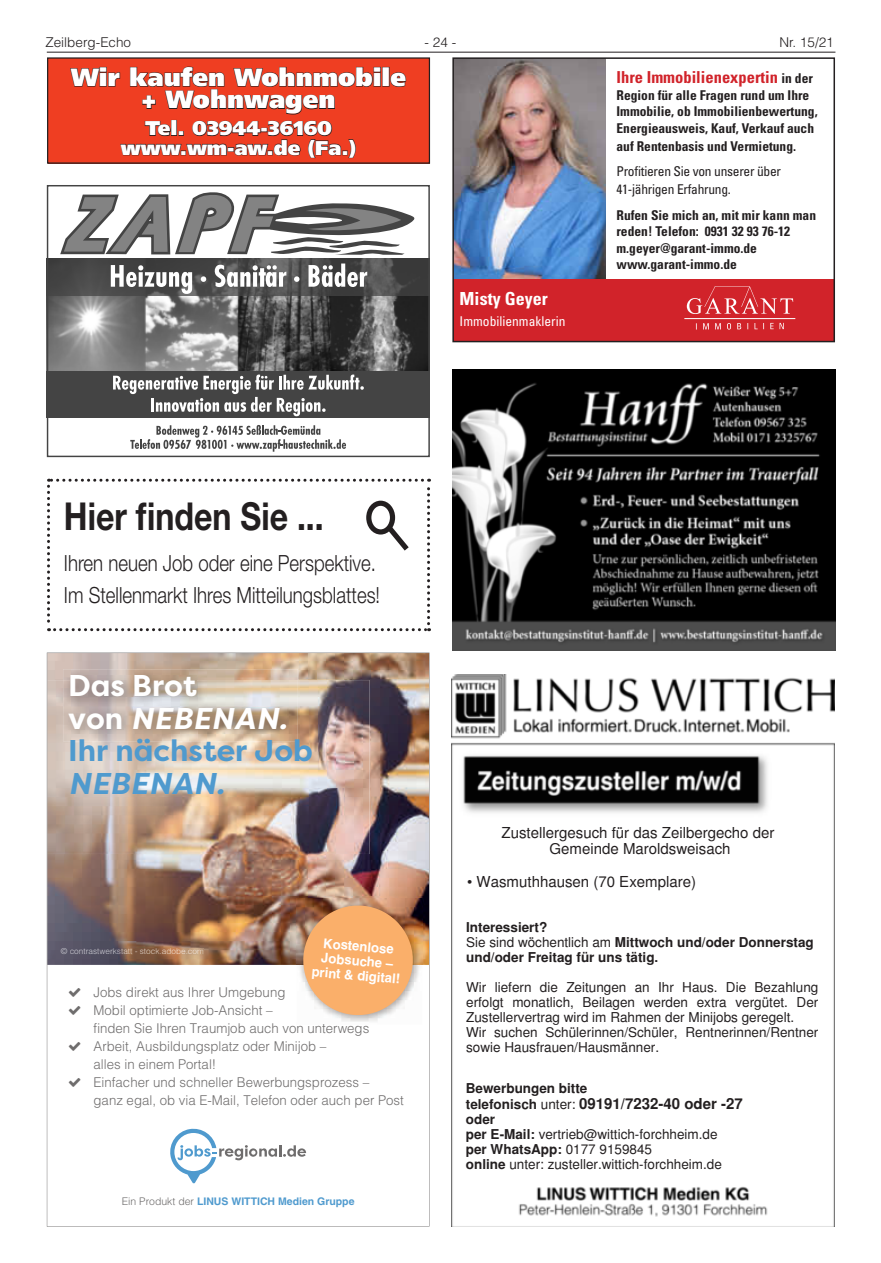
<style>
.page{position:relative;width:881px;height:1263px;background:#fff}
.page>*{position:absolute;margin:0;border:0;box-sizing:border-box;transform-origin:0 0}
.t1{font:38.55px "Helvetica Neue LT Bold 2";color:#231f20;scale:.83 1}
.t2{font:700 30px/32.4px "Filson Pro";color:#4f9ace}
.t3{font:italic 700 30px "Filson Pro";letter-spacing:.02em;color:#4f9ace}
.t4{font:900 24.9px/22.4px "Frutiger LT";color:#fff;text-align:center}
.t5{font:22.35px/31.7px "Helvetica Neue LT Light 2";color:#231f20;scale:.83 1}
.t6{font:900 19.95px/19.4px "Frutiger LT";color:#fff;text-align:center}
.t7{font:700 condensed 18px "Univers";color:#fff}
.t8{font:700 condensed 16.5px "Univers";color:#d1232a}
.t9{font:15px/16.5px "Nimbus San L";color:#231f20;text-align:center}
.t10{font:700 15px "Nimbus San L";color:#231f20}
.t11{font:13.5px/15px "Nimbus San L";color:#231f20}
.t12{font:300 13.5px/18px "Helvetica LT";color:#6f6d6d}
.t13{font:700 condensed 13.5px/16.5px "Univers";color:#231f20}
.t14{font:700 13.5px/15px "Nimbus San L";color:#231f20}
.t15{font:condensed 13.5px/18px "Univers";letter-spacing:-.02em;color:#231f20}
.t16{font:700 13.5px/14.5px "Helvetica LT";color:#fff;text-align:center}
.t17{font:300 13.5px "Helvetica LT";color:#231f20}
.t18{font:condensed 13.5px "Univers";color:#fff}
.t19{font:700 10.5px "Helvetica LT";color:#4f9ace}
.t20{font:300 8.25px "Helvetica LT";color:#cecdd4}
.s1{font-size:13.5px;color:#231f20}
.s2{color:#fff}
.s3{font-style:italic;color:#fff}
.s4{color:#d1d0d7}
.s5{color:#d0cfd6}
.s6{color:#cfcdd5}
.s7{color:#ccccd3}
.s8{color:#cbcad2}
.s9{color:#d2ccce}
.s10{color:#dad2cf}
.s11{color:#eadacd}
.s12{color:#e6d7cb}
.s13{color:#dfd1c7}
.s14{color:#e1d3c7}
.s15{color:#ebd9cb}
.s16{color:#f2e1d2}
.s17{color:#f1e6da}
.s18{color:#f2e7de}
.s19{color:#f2e8df}
.s20{font-weight:300;color:#6f6d6d}
.s21{font-weight:400}
.s22{font-size:13.5px}
.s23{font-weight:400;font-size:13.5px}
.s24{font-weight:700}
</style>
<div class="page">
<hr style="left:47px;top:52px;width:788px;height:1px;background:#231f20">
<img style="left:451px;top:674px;width:382px;height:553px">
<img style="left:455px;top:60px;width:150px;height:219px">
<div style="left:453px;top:279px;width:381px;height:63px;background:#d1232a"></div>
<div style="left:452px;top:57px;width:382px;height:285px;border:2px solid #231f20"></div>
<hr style="left:684px;top:318px;width:110px;height:1px;background:#fff">
<svg style="left:686px;top:286px;width:106px;height:28px"></svg>
<hr style="left:714px;top:286px;width:35px;height:1px;background:#fff">
<svg style="left:703px;top:323px;width:5px;height:6px"></svg>
<svg style="left:715px;top:323px;width:5px;height:6px"></svg>
<svg style="left:727px;top:323px;width:3px;height:7px"></svg>
<svg style="left:737px;top:323px;width:4px;height:6px"></svg>
<svg style="left:754px;top:323px;width:3px;height:6px"></svg>
<svg style="left:770px;top:323px;width:3px;height:6px"></svg>
<svg style="left:779px;top:323px;width:4px;height:6px"></svg>
<div style="left:48px;top:58px;width:381px;height:105px;background:#ef3e22"></div>
<svg style="left:389px;top:72px;width:17px;height:15px"></svg>
<svg style="left:70px;top:66px;width:311px;height:93px"></svg>
<div style="left:47px;top:57px;width:383px;height:107px;border:1px solid #231f20"></div>
<img style="left:452px;top:370px;width:383px;height:281px">
<svg style="left:130px;top:425px;width:216px;height:27px"></svg>
<svg style="left:60px;top:192px;width:355px;height:63px"></svg>
<img style="left:49px;top:296px;width:378px;height:75px">
<svg style="left:49px;top:258px;width:378px;height:38px;background:#4a4a4a"></svg>
<svg style="left:111px;top:265px;width:81px;height:29px"></svg>
<svg style="left:201px;top:276px;width:5px;height:6px"></svg>
<svg style="left:215px;top:265px;width:71px;height:22px"></svg>
<svg style="left:294px;top:276px;width:5px;height:6px"></svg>
<svg style="left:308px;top:263px;width:59px;height:24px"></svg>
<div style="left:47px;top:371px;width:382px;height:46px;background:#444"></div>
<svg style="left:113px;top:374px;width:251px;height:42px"></svg>
<div style="left:47px;top:185px;width:382px;height:272px;border:1px solid #444"></div>
<img style="left:47px;top:653px;width:382px;height:573px">
<img style="left:296px;top:899px;width:126px;height:125px">
<img style="left:296px;top:1023px;width:72px;height:1px">
<svg style="left:301px;top:903px;width:114px;height:114px;background:#eaad77"></svg>
<svg style="left:61px;top:948px;width:6px;height:6px"></svg>
<img style="left:70px;top:948px;width:62px;height:6px">
<img style="left:135px;top:948px;width:68px;height:6px">
<svg style="left:47px;top:479px;width:383px;height:152px"></svg>
<svg style="left:69px;top:987px;width:11px;height:9px"></svg>
<svg style="left:69px;top:1005px;width:11px;height:9px"></svg>
<svg style="left:69px;top:1041px;width:11px;height:9px"></svg>
<svg style="left:69px;top:1077px;width:11px;height:9px"></svg>
<p class="t17" style="left:45px;top:34px;width:87px">Zeilberg-Echo</p>
<p class="t17" style="left:424px;top:34px;width:33px">- 24 -</p>
<p class="t17" style="left:779px;top:34px;width:56px">Nr. 15/21</p>
<h3 class="t4" style="left:71px;top:66px;width:336px">Wir kaufen Wohnmobile + Wohnwagen</h3>
<h3 class="t6" style="left:121px;top:119px;width:236px">Tel. 03944-36160 www.wm-aw.de (Fa.)</h3>
<h3 class="t7" style="left:459px;top:288px;width:89px">Misty Geyer</h3>
<p class="t18" style="left:459px;top:313px;width:107px">Immobilienmaklerin</p>
<p class="t8" style="left:616px;top:67px;width:198px">Ihre Immobilienexpertin <span class="s1">in der</span></p>
<p class="t13" style="left:616px;top:87px;width:203px">Region für alle Fragen rund um Ihre<br>Immobilie, ob Immobilienbewertung,<br>Energieausweis, Kauf, Verkauf auch</p>
<p class="t13" style="left:616px;top:138px;width:181px">auf Rentenbasis und Vermietung.</p>
<p class="t15" style="left:616px;top:162px;width:166px">Profitieren Sie von unserer über<br>41-jährigen Erfahrung.</p>
<p class="t13" style="left:616px;top:207px;width:201px">Rufen Sie mich an, mit mir kann man reden! Telefon: 0931 32 93 76-12 m.geyer@garant-immo.de www.garant-immo.de</p>
<h1 class="t1" style="left:64px;top:492px;width:314px">Hier finden Sie ...</h1>
<h3 class="t5" style="left:64px;top:547px;width:382px">Ihren neuen Job oder eine Perspektive.<br>Im Stellenmarkt Ihres Mitteilungsblattes!</h3>
<h2 class="t2" style="left:68px;top:670px;width:246px"><span class="s2">Das Brot<br>von</span> <span class="s3">NEBENAN.<br></span>Ihr nächster Job</h2>
<h2 class="t3" style="left:68px;top:764px;width:158px">NEBENAN.</h2>
<p class="t20" style="left:61px;top:946px;width:145px"><span class="s4">©</span> <span class="s5">con</span><span class="s6">t</span>rast<span class="s7">werk</span><span class="s8">s</span><span class="s9">t</span><span class="s10">a</span><span class="s11">t</span><span class="s12">t</span> <span class="s13">- st</span><span class="s14">ock.</span><span class="s15">ad</span><span class="s16">ob</span><span class="s17">e.</span><span class="s18">co</span><span class="s19">m</span></p>
<p class="t16" style="left:315px;top:935px;width:90px;rotate:5deg">Kostenlose<br>Jobsuche – print &amp; digital!</p>
<p class="t12" style="left:93px;top:983px;width:311px">Jobs direkt aus Ihrer Umgebung<br>Mobil optimierte Job-Ansicht –<br>finden Sie Ihren Traumjob auch von un erwegs Arbeit, Ausbildungsplatz oder Minijob –<br>alles in einem Portal!<br>Einfacher und schneller Bewerbungsprozess –<br>ganz egal, ob via E-Mail, Telefon oder auch per Post</p>
<p class="t12" style="left:322px;top:1019px;width:5px">t</p>
<p class="t19" style="left:122px;top:1195px;width:234px"><span class="s20">Ein Produkt der</span> LINUS WITTICH Medien Gruppe</p>
<p class="t9" style="left:501px;top:825px;width:274px">Zustellergesuch für das Zeilbergecho der<br>Gemeinde Maroldsweisach</p>
<p class="t9" style="left:467px;top:874px;width:230px">• Wasmuthhausen (70 Exemplare)</p>
<p class="t14" style="left:466px;top:920px;width:349px">Interessiert?<br><span class="s21">Sie sind wöchentlich am</span> Mittwoch und/oder Donnerstag und/oder Freitag für uns tätig.</p>
<p class="t11" style="left:466px;top:980px;width:353px">Wir liefern die Zeitungen an Ihr Haus. Die Bezahlung erfolgt monatlich, Beilagen werden extra vergütet. Der Zustellervertrag wird im Rahmen der Minijobs geregelt.<br>Wir suchen Schülerinnen/Schüler, Rentnerinnen/Rentner sowie Hausfrauen/Hausmänner.</p>
<p class="t14" style="left:465px;top:1081px;width:123px">Bewerbungen bitte</p>
<p class="t10" style="left:465px;top:1095px;width:278px"><span class="s22">telefonisch</span> <span class="s23">unter:</span> 09191/7232-40 oder -27</p>
<p class="t11" style="left:465px;top:1112px;width:257px"><span class="s24">oder<br>per E-Mail:</span> vertrieb@wittich-forchheim.de <span class="s24">per WhatsApp:</span> 0177 9159845<br><span class="s24">online</span> unter: zusteller.wittich-forchheim.de</p>
</div>
